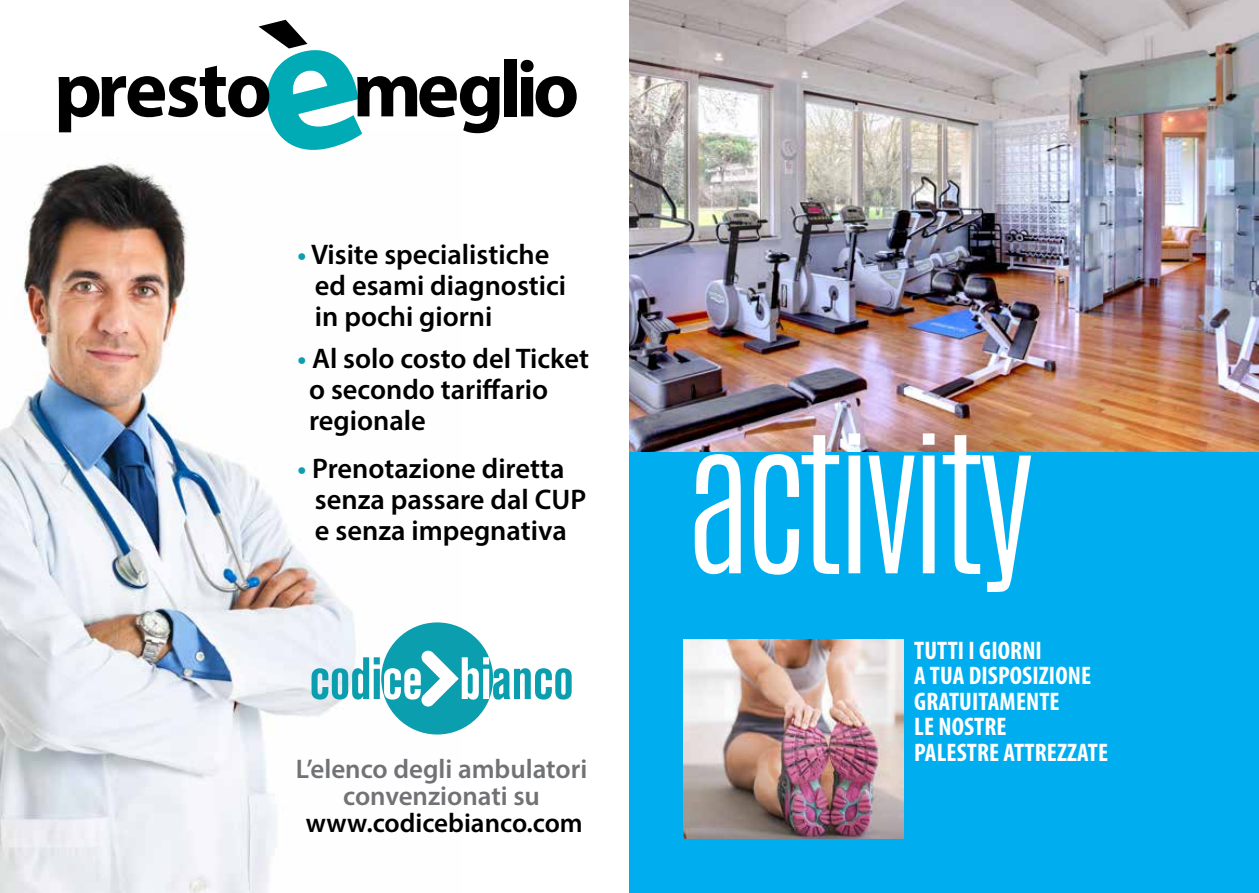
<style>
.page{position:relative;width:1259px;height:893px;background:#fff}
.page>*{position:absolute;margin:0;border:0;box-sizing:border-box;transform-origin:0 0}
.t1{font:700 80.55px "Myriad Pro";letter-spacing:-.05em;color:#000}
.t2{font:600 28.35px/31px "Myriad Pro";color:#000}
.t3{font:600 27px/27px "Myriad Pro";color:#717275;text-align:center}
.t4{font:600 27px "Myriad Pro";color:#000}
.t5{font:700 condensed 25.5px/25.5px "Myriad Pro";letter-spacing:.005em;color:#fff}
.s1{color:#0b9eae}
</style>
<div class="page">
<div style="left:629px;top:108px;width:630px;height:785px;background:#00aeef"></div>
<img style="left:629px;top:0;width:630px;height:452px">
<svg style="left:695px;top:433px;width:336px;height:159px"></svg>
<img style="left:0;top:158px;width:462px;height:735px">
<div style="left:381px;top:622px;width:112px;height:112px;background:#0b9eae;border-radius:50%"></div>
<svg style="left:311px;top:650px;width:260px;height:57px"></svg>
<img style="left:683px;top:640px;width:220px;height:199px">
<svg style="left:256px;top:20px;width:113px;height:140px"></svg>
<h1 class="t1" style="left:54px;top:37px;width:219px">presto</h1>
<h1 class="t1" style="left:353px;top:37px;width:228px">meglio</h1>
<p class="t2" style="left:315px;top:238px;width:253px;text-indent:-18px"><span class="s1">•</span> Visite specialistiche ed esami diagnostici in pochi giorni</p>
<p class="t2" style="left:309px;top:342px;width:281px;text-indent:-12px"><span class="s1">•</span> Al solo costo del Ticket o secondo tariffario regionale</p>
<p class="t2" style="left:315px;top:452px;width:273px;text-indent:-18px"><span class="s1">•</span> Prenotazione diretta senza passare dal CUP e senza impegnativa</p>
<p class="t3" style="left:296px;top:754px;width:293px">L’elenco degli ambulatori convenzionati su</p>
<p class="t4" style="left:306px;top:805px;width:278px">www.codicebianco.com</p>
<p class="t5" style="left:914px;top:637px;width:195px">TUTTI I GIORNI<br>A TUA DISPOSIZIONE<br>GRATUITAMENTE<br>LE NOSTRE<br>PALESTRE ATTREZZATE</p>
</div>
